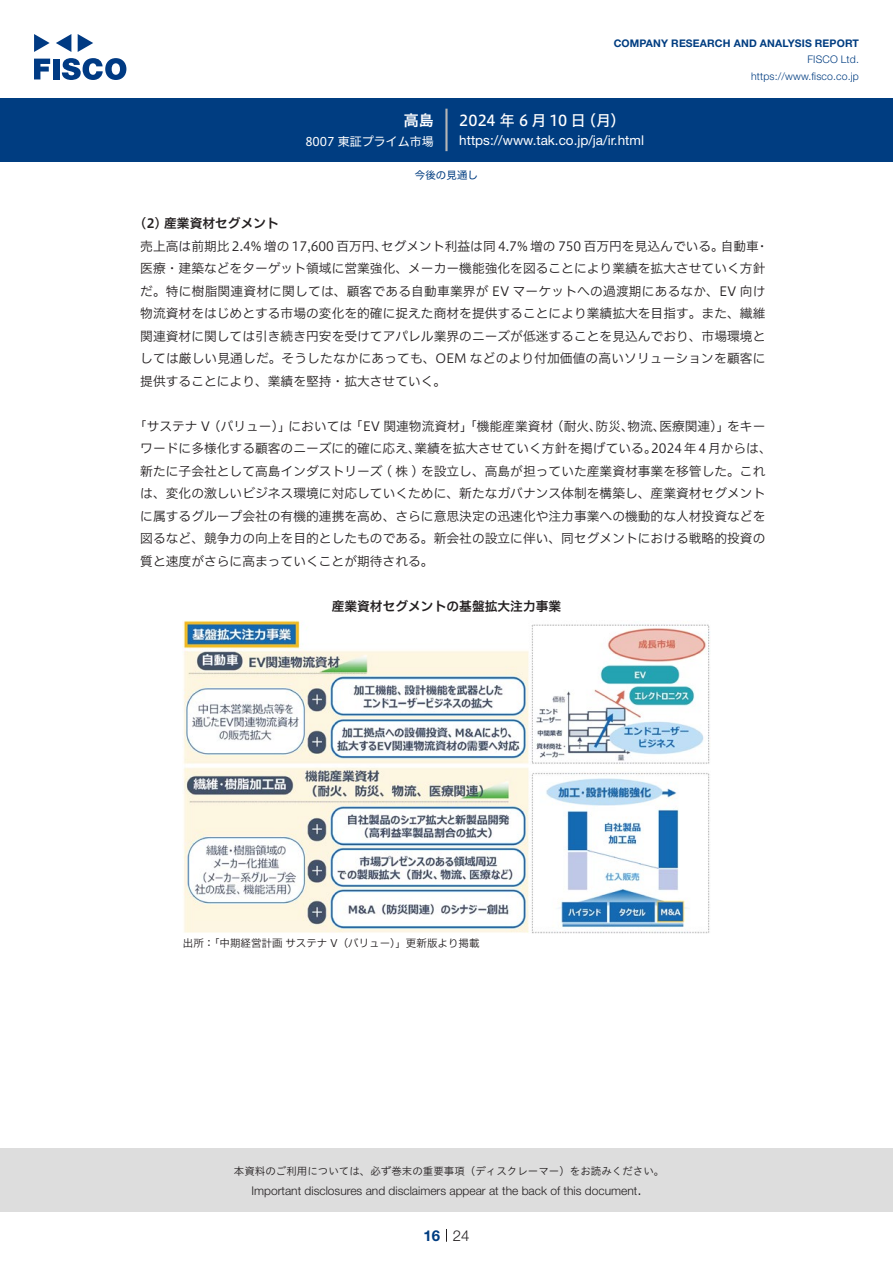
<style>
.page{position:relative;width:893px;height:1263px;background:#fff}
.page>*{position:absolute;margin:0;border:0;box-sizing:border-box;transform-origin:0 0}
.t1{font:15px "Hiragino UD Sans F Std N W5";color:#fff}
.t2{font:300 15px "Helvetica Neue LT Std";color:#231f20}
.t3{font:15px "Hiragino UD Sans F Std N W6";color:#fff}
.t4{font:700 15px "Helvetica Neue LT Std";color:#003d81}
.t5{font:13.5px "Helvetica Neue LT Std";color:#fff}
.本文3mm{font:12.75px/22.5px "Hiragino UD Sans F Std N W3";color:#231f20}
.チャートタイトル{font:12.75px "Hiragino UD Sans F Std N W6";color:#231f20}
.小タイトル3mm{font:12.75px "Hiragino UD Sans F Std N W6";color:#231f20}
.t6{font:300 12px "Helvetica Neue LT Std";color:#231f20}
.t7{font:12px "Hiragino UD Sans F Std N W4";color:#fff}
.t8{font:10.5px "Hiragino UD Sans Std W3";color:#231f20}
.t9{font:700 10.5px "Helvetica Neue LT Std";letter-spacing:.015em;color:#003d81}
.t10{font:300 10.5px/16.5px "Helvetica Neue LT Std";letter-spacing:.015em;color:#003d81;text-align:right}
.表組み基本スタイル{font:10.5px "Hiragino UD Sans F Std N W3";color:#231f20}
.ヘッダー{font:10.5px "Hiragino UD Sans F Std N W4";color:#003d81}
</style>
<div class="page">
<div style="left:0;top:1148px;width:893px;height:64px;background:#ddd"></div>
<svg style="left:34px;top:59px;width:16px;height:20px"></svg>
<div style="left:53px;top:59px;width:6px;height:20px;background:#003a83"></div>
<svg style="left:62px;top:58px;width:64px;height:22px"></svg>
<svg style="left:34px;top:34px;width:16px;height:18px"></svg>
<svg style="left:78px;top:34px;width:15px;height:18px"></svg>
<svg style="left:56px;top:34px;width:15px;height:18px"></svg>
<div style="left:0;top:98px;width:893px;height:64px;background:#003d81"></div>
<hr style="left:445px;top:109px;width:3px;height:42px;background:#b5b5b6">
<svg style="left:446px;top:1229px;width:1px;height:13px"></svg>
<img style="left:183px;top:621px;width:527px;height:312px">
<p class="t3" style="left:404px;top:109px;width:31px">高島</p>
<p class="t7" style="left:305px;top:132px;width:130px">8007 東証プライム市場</p>
<p class="t9" style="left:614px;top:37px;width:247px">COMPANY RESEARCH AND ANALYSIS REPORT</p>
<p class="t10" style="left:751px;top:51px;width:109px">FISCO Ltd. https://www.fisco.co j p.</p>
<p class="t1" style="left:581px;top:109px;width:46px">（月(</p>
<p class="t1" style="left:459px;top:109px;width:128px">2024 年 6 月 10 日</p>
<p class="t5" style="left:459px;top:132px;width:186px">https: / / w w w . t a k . c o j p. j a/ .i r/ h t m l</p>
<p class="小タイトル3mm" style="left:140px;top:214px;width:140px">2( ) 産業資材セグメント</p>
<p class="ヘッダー" style="left:415px;top:167px;width:64px">今後の見通し</p>
<p class="本文3mm" style="left:381px;top:234px;width:344px">セグメント利益は同 4.7% 増の 750 百万円を見込んでいる。</p>
<p class="本文3mm" style="left:140px;top:234px;width:627px">売上高は前期比 2.4% 増の 17,600 百万円、<br>医療・建築などをターゲット領域に営業強化、メーカー機能強化を図ることにより業績を拡大させていく方針だ。特に樹脂関連資材に関しては、顧客である自動車業界が EV マーケットへの過渡期にあるなか、EV 向け物流資材をはじめとする市場の変化を的確に捉えた商材を提供することにより業績拡大を目指す。また、繊維関連資材に関しては引き続き円安を受けてアパレル業界のニーズが低迷することを見込んでおり、市場環境としては厳しい見通しだ。そうしたなかにあっても、OEM などのより付加価値の高いソリューションを顧客に提供することにより、業績を堅持・拡大させていく。</p>
<p class="本文3mm" style="left:727px;top:414px;width:40px">をキー</p>
<p class="本文3mm" style="left:721px;top:234px;width:40px">自動車</p>
<p class="本文3mm" style="left:756px;top:234px;width:14px">・</p>
<p class="本文3mm" style="left:134px;top:414px;width:158px">「サステナ （V バリュー）」</p>
<p class="本文3mm" style="left:659px;top:414px;width:72px">医療関連）」</p>
<p class="本文3mm" style="left:350px;top:414px;width:205px">「EV 関連物流資材」「機能産業資材</p>
<p class="本文3mm" style="left:551px;top:414px;width:52px">（耐火、</p>
<p class="本文3mm" style="left:627px;top:414px;width:40px">物流、</p>
<p class="本文3mm" style="left:596px;top:414px;width:40px">防災、</p>
<p class="本文3mm" style="left:288px;top:414px;width:65px">においては</p>
<p class="本文3mm" style="left:140px;top:436px;width:627px">ワードに多様化する顧客のニーズに的確に応え、<br>新たに子会社として高島インダストリーズ ( 株 ) を設立し、高島が担っていた産業資材事業を移管した。これは、変化の激しいビジネス環境に対応していくために、新たなガバナンス体制を構築し、産業資材セグメントに属するグループ会社の有機的連携を高め、さらに意思決定の迅速化や注力事業への機動的な人材投資などを図るなど、競争力の向上を目的としたものである。新会社の設立に伴い、同セグメントにおける戦略的投資の質と速度がさらに高まっていくことが期待される。</p>
<p class="チャートタイトル" style="left:332px;top:596px;width:231px">産業資材セグメントの基盤拡大注力事業</p>
<p class="本文3mm" style="left:414px;top:436px;width:244px">業績を拡大させていく方針を掲げている。</p>
<p class="本文3mm" style="left:651px;top:436px;width:122px">2024年 4 月からは、</p>
<p class="表組み基本スタイル" style="left:183px;top:935px;width:298px">出所「：中期経営計画サステナ V（バリュー）」更新版より掲載</p>
<p class="t8" style="left:234px;top:1163px;width:432px">本資料のご利用については、必ず巻末の重要事項（ディスクレーマー）をお読みください。</p>
<p class="t2" style="left:637px;top:1180px;width:6px">.</p>
<p class="t6" style="left:251px;top:1183px;width:387px">Important disclosures and disclaimers appear at the back of this document</p>
<p class="t4" style="left:423px;top:1226px;width:18px">16</p>
<p class="t2" style="left:453px;top:1226px;width:18px">24</p>
</div>
